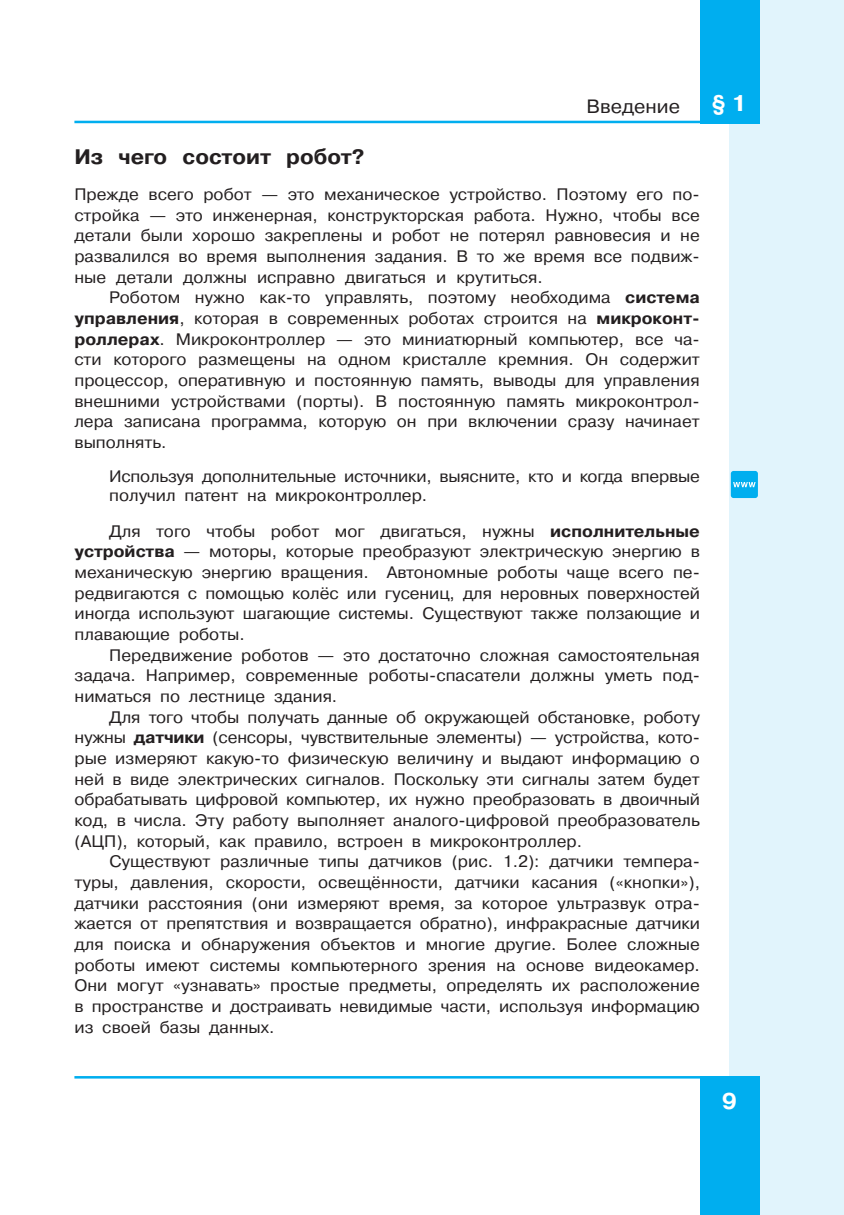
<style>
.page{position:relative;width:844px;height:1215px;background:#fff}
.page>*{position:absolute;margin:0;border:0;box-sizing:border-box;transform-origin:0 0}
.t1{font:700 22.75px "Pragmatica C San Pin";color:#fff}
.t2{font:700 21px "Pragmatica C San Pin";color:#231f20}
.t3{font:19.25px "Pragmatica C San Pin";color:#231f20}
.t4{font:16.62px/20.7px "Pragmatica C San Pin";color:#231f20;text-align:justify}
.s1{font-weight:700}
</style>
<div class="page">
<div style="left:729px;top:0;width:114px;height:1214px;background:#e1f4fc"></div>
<div style="left:699px;top:1076px;width:60px;height:138px;background:#00aeef"></div>
<div style="left:699px;top:0;width:60px;height:123px;background:#00aeef"></div>
<hr style="left:74px;top:121px;width:685px;height:2px;background:#00aeef">
<hr style="left:74px;top:1076px;width:685px;height:2px;background:#00aeef">
<div style="left:730px;top:471px;width:27px;height:27px;background:#00aeef;border-radius:3px"></div>
<svg style="left:733px;top:482px;width:22px;height:5px"></svg>
<p class="t3" style="left:586px;top:100px;width:95px">Введение</p>
<h1 class="t1" style="left:711px;top:95px;width:37px">§ 1</h1>
<p class="t2" style="left:74px;top:149px;width:291px">Из чего состоит робот?</p>
<p class="t4" style="left:74px;top:185px;width:627px">Прежде всего робот — это механическое устройство. Поэтому его по&shy;стройка — это инженерная, конструкторская работа. Нужно, чтобы все детали были хорошо закреплены и робот не потерял равновесия и не развалился во время выполнения задания. В то же время все подвиж&shy;ные детали должны исправно двигаться и крутиться.</p>
<p class="t4" style="left:74px;top:288px;width:627px;text-indent:35px">Роботом нужно как-то управлять, поэтому необходима <span class="s1">система управления</span>, которая в современных роботах строится на <span class="s1">микроконт&shy;роллерах</span>. Микроконтроллер — это миниатюрный компьютер, все ча&shy;сти которого размещены на одном кристалле кремния. Он содержит процессор, оперативную и постоянную память, выводы для управления внешними устройствами (порты). В постоянную память микроконтрол&shy;лера записана программа, которую он при включении сразу начинает выполнять.</p>
<p class="t4" style="left:109px;top:468px;width:592px;line-height:19.2px">Используя дополнительные источники, выясните, кто и когда впервые получил патент на микроконтроллер.</p>
<p class="t4" style="left:74px;top:522px;width:627px;text-indent:35px">Для того чтобы робот мог двигаться, нужны <span class="s1">исполнительные устройства</span> — моторы, которые преобразуют электрическую энергию в механическую энергию вращения. Автономные роботы чаще всего пе&shy;редвигаются с помощью колёс или гусениц, для неровных поверхностей иногда используют шагающие системы. Существуют также ползающие и плавающие роботы.</p>
<p class="t4" style="left:74px;top:646px;width:627px;text-indent:35px">Передвижение роботов — это достаточно сложная самостоятельная задача. Например, современные роботы-спасатели должны уметь под&shy;ниматься по лестнице здания.</p>
<p class="t4" style="left:75px;top:708px;width:627px;text-indent:35px">Для того чтобы получать данные об окружающей обстановке, роботу нужны <span class="s1">датчики</span> (сенсоры, чувствительные элементы) — устройства, кото&shy;рые измеряют какую-то физическую величину и выдают информацию о ней в виде электрических сигналов. Поскольку эти сигналы затем будет обрабатывать цифровой компьютер, их нужно преобразовать в двоичный код, в числа. Эту работу выполняет аналого-цифровой преобразователь (АЦП), который, как правило, встроен в микроконтроллер.</p>
<p class="t4" style="left:74px;top:852px;width:627px;text-indent:35px">Существуют различные типы датчиков (рис. 1.2): датчики темпера&shy;туры, давления, скорости, освещённости, датчики касания («кнопки»), датчики расстояния (они измеряют время, за которое ультразвук отра&shy;жается от препятствия и возвращается обратно), инфракрасные датчики для поиска и обнаружения объектов и многие другие. Более сложные роботы имеют системы компьютерного зрения на основе видеокамер.<br>Они могут «узнавать» простые предметы, определять их расположение в пространстве и достраивать невидимые части, используя информацию из своей базы данных.</p>
<h1 class="t1" style="left:722px;top:1092px;width:17px">9</h1>
</div>
